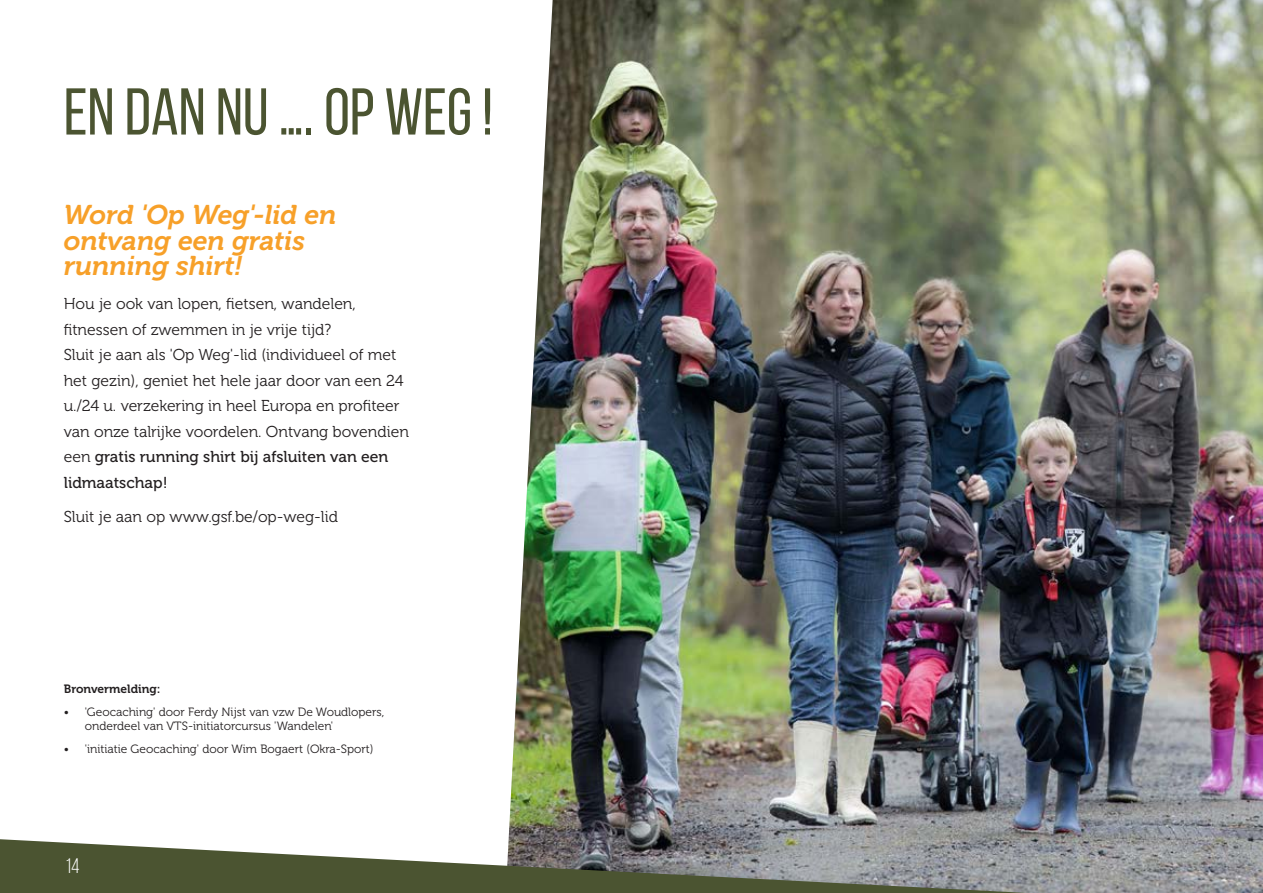
<style>
.page{position:relative;width:1263px;height:893px;background:#fff}
.page>*{position:absolute;margin:0;border:0;box-sizing:border-box;transform-origin:0 0}
.t1{font:66px "Bebas Neue";color:#4b5431}
.t2{font:italic 27px/25.5px "Museo 700";color:#f7a029}
.t3{font:21px "Bebas Neue";color:#fff}
.t4{font:15.75px/25.5px "Museo 300";color:#231f20}
.t5{font:15.75px/25.5px "Museo 500";color:#231f20}
.t6{font:12px/14.4px "Museo 300";color:#231f20}
.t7{font:12px "Museo 700";color:#231f20}
.s1{font-family:"Museo 300"}
</style>
<div class="page">
<img style="left:508px;top:0;width:755px;height:893px">
<svg style="left:0;top:839px;width:1028px;height:54px;background:#787d6d"></svg>
<h1 class="t1" style="left:64px;top:76px;width:430px">EN DAN NU …. OP WEG !</h1>
<h2 class="t2" style="left:64px;top:202px;width:274px">Word 'Op Weg'-lid en ontvang een gratis running shirt!</h2>
<p class="t4" style="left:64px;top:292px;width:347px">Hou je ook van lopen, fietsen, wandelen, fitnessen of zwemmen in je vrije tijd?<br>Sluit je aan als 'Op Weg'-lid (individueel of met het gezin), geniet het hele jaar door van een 24 u./24 u. verzekering in heel Europa en profiteer van onze talrijke voordelen. Ontvang bovendien</p>
<p class="t5" style="left:64px;top:444px;width:326px"><span class="s1">een</span> gratis running shirt bij afsluiten van een lidmaatschap!</p>
<p class="t4" style="left:64px;top:504px;width:276px">Sluit je aan op www.gsf.be/op-weg-lid</p>
<p class="t7" style="left:64px;top:682px;width:98px">Bronvermelding:</p>
<p class="t6" style="left:85px;top:704px;width:301px;text-indent:-21px">• 'Geocaching' door Ferdy Nijst van vzw De Woudlopers, onderdeel van VTS-initiatorcursus 'Wandelen'</p>
<p class="t6" style="left:64px;top:742px;width:311px">• 'initiatie Geocaching' door Wim Bogaert (Okra-Sport)</p>
<h3 class="t3" style="left:65px;top:854px;width:16px">14</h3>
</div>
